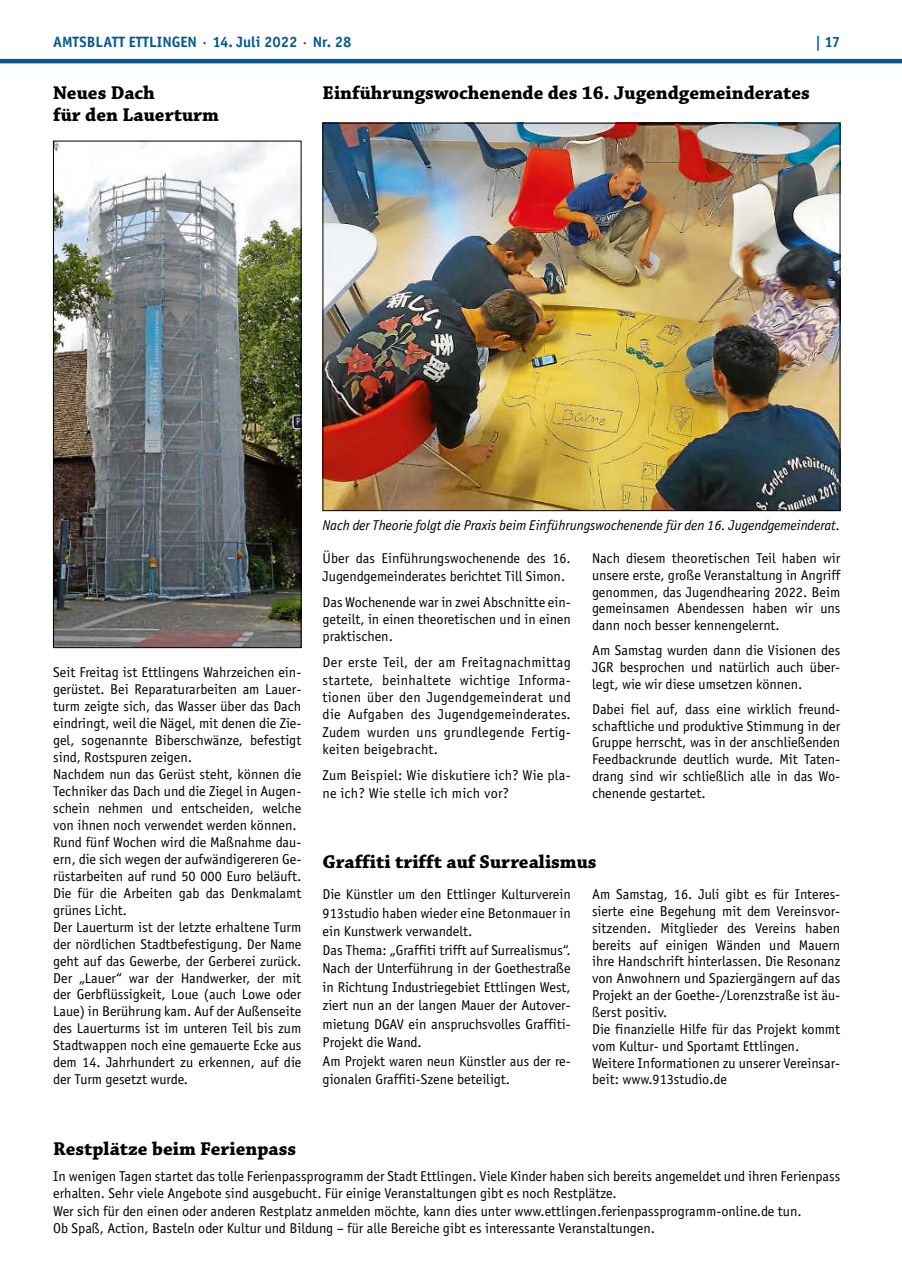
<style>
.page{position:relative;width:902px;height:1280px;background:#fff}
.page>*{position:absolute;margin:0;border:0;box-sizing:border-box;transform-origin:0 0}
.t1{font:700 19.5px/21.5px "Chaparral Pro";color:#000}
.t2{font:700 15px "Officina Sans";color:#04598c}
.t3{font:14.25px/17px "Officina Sans";color:#000}
.t4{font:italic 14.25px "Officina Sans";color:#000}
.t5{font:14.25px/17.4px "Officina Sans";letter-spacing:.02em;color:#000}
</style>
<div class="page">
<hr style="left:0;top:59px;width:901px;height:4px;background:#04598c">
<img style="left:55px;top:143px;width:244px;height:503px">
<div style="left:53px;top:141px;width:248px;height:507px;border:1px solid #000"></div>
<img style="left:324px;top:125px;width:514px;height:384px">
<p class="t2" style="left:53px;top:32px;width:300px">AMTSBLATT ETTLINGEN · 14. Juli 2022 · Nr. 28</p>
<p class="t2" style="left:814px;top:32px;width:27px">| 17</p>
<h1 class="t1" style="left:53px;top:83px;width:167px">Neues Dach<br>für den Lauerturm</h1>
<h1 class="t1" style="left:322px;top:83px;width:488px">Einführungswochenende des 16. Jugendgemeinderates</h1>
<p class="t3" style="left:53px;top:664px;width:250px">Seit Freitag ist Ettlingens Wahrzeichen ein&shy;gerüstet. Bei Reparaturarbeiten am Lauer&shy;turm zeigte sich, das Wasser über das Dach eindringt, weil die Nägel, mit denen die Zie&shy;gel, sogenannte Biberschwänze, befestigt sind, Rostspuren zeigen.<br>Nachdem nun das Gerüst steht, können die Techniker das Dach und die Ziegel in Augen&shy;schein nehmen und entscheiden, welche von ihnen noch verwendet werden können.<br>Rund fünf Wochen wird die Maßnahme dau&shy;ern, die sich wegen der aufwändigereren Ge&shy;rüstarbeiten auf rund 50 000 Euro beläuft.<br>Die für die Arbeiten gab das Denkmalamt grünes Licht.<br>Der Lauerturm ist der letzte erhaltene Turm der nördlichen Stadtbefestigung. Der Name geht auf das Gewerbe, der Gerberei zurück.<br>Der „Lauer“ war der Handwerker, der mit der Gerbflüssigkeit, Loue (auch Lowe oder Laue) in Berührung kam. Auf der Außenseite des Lauerturms ist im unteren Teil bis zum Stadtwappen noch eine gemauerte Ecke aus dem 14. Jahrhundert zu erkennen, auf die der Turm gesetzt wurde.</p>
<p class="t4" style="left:322px;top:517px;width:519px">Nach der Theorie folgt die Praxis beim Einführungswochenende für den 16. Jugendgemeinderat.</p>
<p class="t3" style="left:322px;top:550px;width:250px;line-height:17.4px">Über das Einführungswochenende des 16.<br>Jugendgemeinderates berichtet Till Simon.</p>
<p class="t3" style="left:322px;top:593px;width:250px;line-height:17.4px;text-align:justify">Das Wochenende war in zwei Abschnitte ein&shy;geteilt, in einen theoretischen und in einen praktischen.</p>
<p class="t3" style="left:322px;top:654px;width:250px;line-height:17.4px;text-align:justify">Der erste Teil, der am Freitagnachmittag startete, beinhaltete wichtige Informa&shy;tionen über den Jugendgemeinderat und die Aufgaben des Jugendgemeinderates.<br>Zudem wurden uns grundlegende Fertig&shy;keiten beigebracht.</p>
<p class="t5" style="left:322px;top:767px;width:250px">Zum Beispiel: Wie diskutiere ich? Wie pla&shy;ne ich? Wie stelle ich mich vor?</p>
<p class="t3" style="left:592px;top:550px;width:250px;text-align:justify">Nach diesem theoretischen Teil haben wir unsere erste, große Veranstaltung in Angriff genommen, das Jugendhearing 2022. Beim gemeinsamen Abendessen haben wir uns dann noch besser kennengelernt.</p>
<p class="t3" style="left:592px;top:642px;width:250px;text-align:justify">Am Samstag wurden dann die Visionen des JGR besprochen und natürlich auch über&shy;legt, wie wir diese umsetzen können.</p>
<p class="t3" style="left:592px;top:701px;width:250px;text-align:justify">Dabei fiel auf, dass eine wirklich freund&shy;schaftliche und produktive Stimmung in der Gruppe herrscht, was in der anschließenden Feedbackrunde deutlich wurde. Mit Taten&shy;drang sind wir schließlich alle in das Wo&shy;chenende gestartet.</p>
<h1 class="t1" style="left:322px;top:852px;width:275px">Graffiti trifft auf Surrealismus</h1>
<p class="t3" style="left:322px;top:885px;width:250px;line-height:18.6px">Die Künstler um den Ettlinger Kulturverein 913studio haben wieder eine Betonmauer in ein Kunstwerk verwandelt.<br>Das Thema: „Graffiti trifft auf Surrealismus“.<br>Nach der Unterführung in der Goethestraße in Richtung Industriegebiet Ettlingen West, ziert nun an der langen Mauer der Autover&shy;mietung DGAV ein anspruchsvolles Graffiti-Projekt die Wand.<br>Am Projekt waren neun Künstler aus der re&shy;gionalen Graffiti-Szene beteiligt.</p>
<p class="t3" style="left:592px;top:886px;width:250px">Am Samstag, 16. Juli gibt es für Interes&shy;sierte eine Begehung mit dem Vereinsvor&shy;sitzenden. Mitglieder des Vereins haben bereits auf einigen Wänden und Mauern ihre Handschrift hinterlassen. Die Resonanz von Anwohnern und Spaziergängern auf das Projekt an der Goethe-/Lorenzstraße ist äu&shy;ßerst positiv.<br>Die finanzielle Hilfe für das Projekt kommt vom Kultur- und Sportamt Ettlingen.<br>Weitere Informationen zu unserer Vereinsar&shy;beit: www.913studio.de</p>
<h1 class="t1" style="left:53px;top:1139px;width:244px">Restplätze beim Ferienpass</h1>
<p class="t3" style="left:53px;top:1167px;width:788px;line-height:17.4px">In wenigen Tagen startet das tolle Ferienpassprogramm der Stadt Ettlingen. Viele Kinder haben sich bereits angemeldet und ihren Ferienpass erhalten. Sehr viele Angebote sind ausgebucht. Für einige Veranstaltungen gibt es noch Restplätze.<br>Wer sich für den einen oder anderen Restplatz anmelden möchte, kann dies unter www.ettlingen.ferienpassprogramm-online.de tun.<br>Ob Spaß, Action, Basteln oder Kultur und Bildung – für alle Bereiche gibt es interessante Veranstaltungen.</p>
</div>
